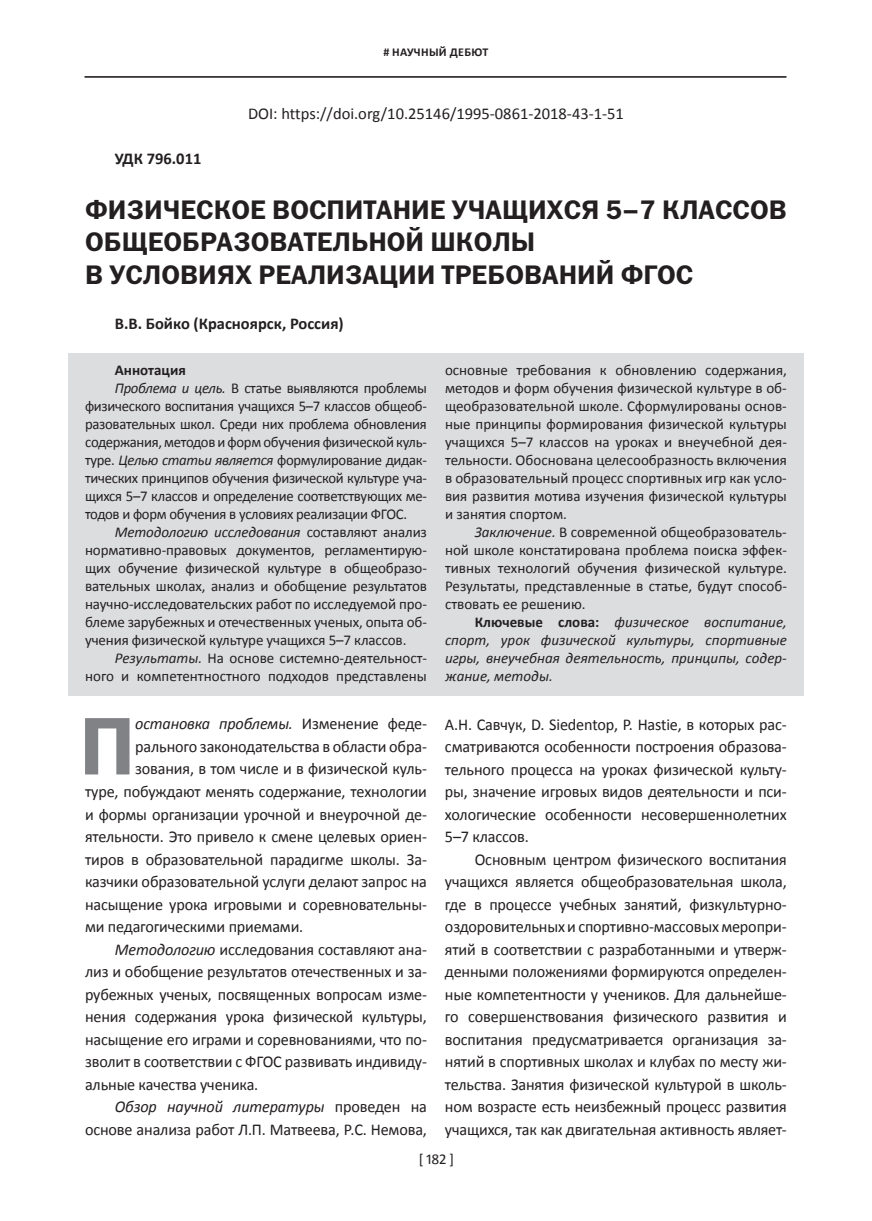
<style>
.page{position:relative;width:872px;height:1221px;background:#fff}
.page>*{position:absolute;margin:0;border:0;box-sizing:border-box;transform-origin:0 0}
.t1{font:82.05px "ez Franklin Goth Demi";color:#808285}
.t2{font:27px/32.4px "ez Franklin Goth Demi";color:#231f20}
.t3{font:16.5px/22.5px "Calibri";letter-spacing:-.01em;color:#231f20;text-align:justify}
.t4{font:italic 16.5px "Calibri";letter-spacing:-.01em;color:#231f20}
.t5{font:700 16.5px "Calibri";color:#231f20}
.t6{font:15px/18px "Calibri";letter-spacing:-.015em;color:#231f20;text-align:justify}
.t7{font:italic 15px/18px "Calibri";color:#231f20;text-align:justify}
.t8{font:700 15px "Calibri";color:#231f20}
.t9{font:700 12px "Calibri";letter-spacing:.03em;color:#231f20}
.s1{font-style:italic}
.s2{font-style:normal}
.s3{font-weight:700;font-style:normal}
</style>
<div class="page">
<div style="left:68px;top:353px;width:736px;height:342px;background:#dcdddf"></div>
<hr style="left:85px;top:76px;width:701px;height:1px;background:#231f20">
<hr style="left:85px;top:77px;width:701px;height:1px;background:#231f20">
<p class="t9" style="left:383px;top:45px;width:106px"># НАУЧНЫЙ ДЕБЮТ</p>
<p class="t3" style="left:248px;top:102px;width:377px">DOI: https://doi.org/10.25146/1995-0861-2018-43-1-51</p>
<p class="t5" style="left:115px;top:148px;width:88px">УДК 796.011</p>
<h2 class="t2" style="left:85px;top:193px;width:703px">ФИЗИЧЕСКОЕ ВОСПИТАНИЕ УЧАЩИХСЯ 5–7 КЛАССОВ<br>ОБЩЕОБРАЗОВАТЕЛЬНОЙ ШКОЛЫ<br>В УСЛОВИЯХ РЕАЛИЗАЦИИ ТРЕБОВАНИЙ ФГОС</h2>
<p class="t5" style="left:115px;top:312px;width:230px">В.В. Бойко (Красноярск, Россия)</p>
<p class="t8" style="left:115px;top:360px;width:72px">Аннотация</p>
<p class="t6" style="left:115px;top:379px;width:313px"><span class="s1">Проблема и цель.</span> В статье выявляются проблемы</p>
<p class="t6" style="left:85px;top:397px;width:343px">физического воспитания учащихся 5–7 классов общеоб-</p>
<p class="t6" style="left:85px;top:415px;width:343px">разовательных школ. Среди них проблема обновления</p>
<p class="t6" style="left:85px;top:433px;width:343px">содержания, методов и форм обучения физической куль-</p>
<p class="t6" style="left:85px;top:451px;width:343px">туре. <span class="s1">Целью статьи является</span> формулирование дидак-</p>
<p class="t6" style="left:85px;top:469px;width:343px">тических принципов обучения физической культуре уча-</p>
<p class="t6" style="left:85px;top:487px;width:343px">щихся 5–7 классов и определение соответствующих ме-</p>
<p class="t6" style="left:85px;top:505px;width:323px">тодов и форм обучения в условиях реализации ФГОС.</p>
<p class="t7" style="left:115px;top:522px;width:313px">Методологию исследования <span class="s2">составляют анализ</span></p>
<p class="t6" style="left:85px;top:541px;width:343px">нормативно-правовых документов, регламентирую-</p>
<p class="t6" style="left:85px;top:559px;width:343px">щих обучение физической культуре в общеобразо-</p>
<p class="t6" style="left:85px;top:577px;width:343px">вательных школах, анализ и обобщение результатов</p>
<p class="t6" style="left:85px;top:595px;width:343px">научно-исследовательских работ по исследуемой про-</p>
<p class="t6" style="left:85px;top:613px;width:343px">блеме зарубежных и отечественных ученых, опыта об-</p>
<p class="t6" style="left:85px;top:631px;width:323px">учения физической культуре учащихся 5–7 классов.</p>
<p class="t6" style="left:115px;top:649px;width:314px"><span class="s1">Результаты.</span> На основе системно-деятельност-</p>
<p class="t6" style="left:85px;top:667px;width:343px">ного и компетентностного подходов представлены</p>
<p class="t6" style="left:445px;top:361px;width:343px">основные требования к обновлению содержания, методов и форм обучения физической культуре в об&shy;щеобразовательной школе. Сформулированы основ&shy;ные принципы формирования физической культуры учащихся 5–7 классов на уроках и внеучебной дея&shy;тельности. Обоснована целесообразность включения в образовательный процесс спортивных игр как усло&shy;вия развития мотива изучения физической культуры и занятия спортом.</p>
<p class="t6" style="left:445px;top:523px;width:343px;text-indent:30px"><span class="s1">Заключение.</span> В современной общеобразователь&shy;ной школе констатирована проблема поиска эффек&shy;тивных технологий обучения физической культуре.<br>Результаты, представленные в статье, будут способ&shy;ствовать ее решению.</p>
<p class="t7" style="left:445px;top:612px;width:343px;text-indent:30px"><span class="s3">Ключевые слова:</span> физическое воспитание, спорт, урок физической культуры, спортивные игры, внеучебная деятельность, принципы, содер&shy;жание, методы.</p>
<h1 class="t1" style="left:79px;top:699px;width:57px">П</h1>
<p class="t4" style="left:135px;top:712px;width:293px">остановка проблемы. <span class="s2">Изменение феде-</span></p>
<p class="t3" style="left:135px;top:735px;width:293px">рального законодательства в области обра-</p>
<p class="t3" style="left:135px;top:757px;width:293px">зования, в том числе и в физической куль-</p>
<p class="t3" style="left:85px;top:780px;width:343px">туре, побуждают менять содержание, технологии</p>
<p class="t3" style="left:85px;top:802px;width:343px">и формы организации урочной и внеурочной де-</p>
<p class="t3" style="left:85px;top:825px;width:343px">ятельности. Это привело к смене целевых ориен-</p>
<p class="t3" style="left:85px;top:847px;width:343px">тиров в образовательной парадигме школы. За-</p>
<p class="t3" style="left:85px;top:870px;width:343px">казчики образовательной услуги делают запрос на</p>
<p class="t3" style="left:85px;top:892px;width:343px">насыщение урока игровыми и соревновательны-</p>
<p class="t3" style="left:85px;top:915px;width:220px">ми педагогическими приемами.</p>
<p class="t3" style="left:115px;top:937px;width:314px"><span class="s1">Методологию</span> исследования составляют ана-</p>
<p class="t3" style="left:85px;top:960px;width:343px">лиз и обобщение результатов отечественных и за-</p>
<p class="t3" style="left:85px;top:982px;width:343px">рубежных ученых, посвященных вопросам изме-</p>
<p class="t3" style="left:85px;top:1005px;width:343px">нения содержания урока физической культуры,</p>
<p class="t3" style="left:85px;top:1027px;width:343px">насыщение его играми и соревнованиями, что по-</p>
<p class="t3" style="left:85px;top:1050px;width:343px">зволит в соответствии с ФГОС развивать индивиду-</p>
<p class="t3" style="left:85px;top:1072px;width:175px">альные качества ученика.</p>
<p class="t4" style="left:115px;top:1095px;width:314px">Обзор научной литературы <span class="s2">проведен на</span></p>
<p class="t3" style="left:85px;top:1117px;width:343px">основе анализа работ Л.П. Матвеева, Р.С. Немова,</p>
<p class="t3" style="left:445px;top:712px;width:343px">А.Н. Савчук, D. Siedentop, P. Hastie, в которых рас&shy;сматриваются особенности построения образова&shy;тельного процесса на уроках физической культу&shy;ры, значение игровых видов деятельности и пси&shy;хологические особенности несовершеннолетних 5–7 классов.</p>
<p class="t3" style="left:445px;top:847px;width:343px;text-indent:30px">Основным центром физического воспитания учащихся является общеобразовательная школа, где в процессе учебных занятий, физкультурно&shy;оздоровительных и спортивно-массовых меропри&shy;ятий в соответствии с разработанными и утверж&shy;денными положениями формируются определен&shy;ные компетентности у учеников. Для дальнейше&shy;го совершенствования физического развития и воспитания предусматривается организация за&shy;нятий в спортивных школах и клубах по месту жи&shy;тельства. Занятия физической культурой в школь&shy;ном возрасте есть неизбежный процесс развития учащихся, так как двигательная активность являет-</p>
<p class="t6" style="left:419px;top:1149px;width:37px">[ 182 ]</p>
</div>
